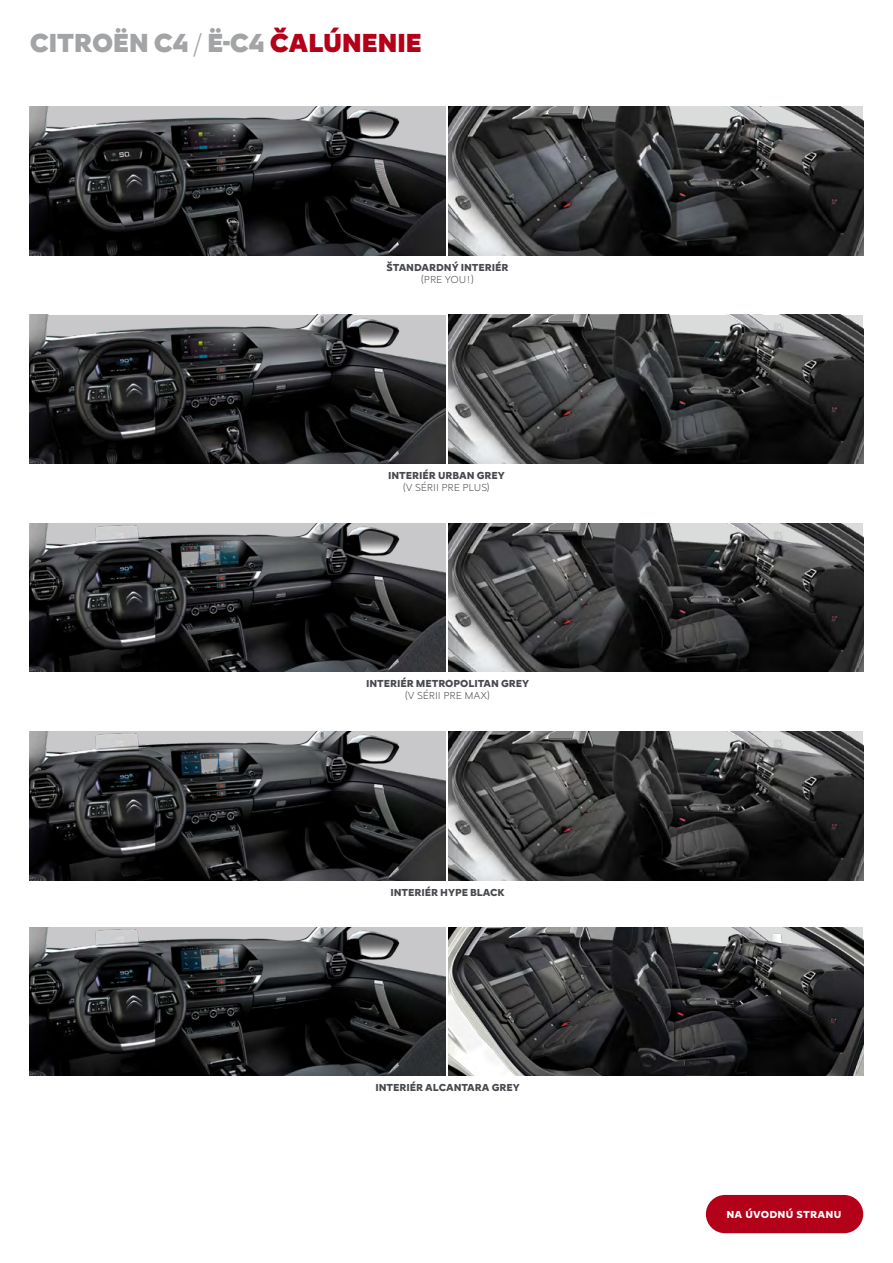
<style>
.page{position:relative;width:893px;height:1263px;background:#fff}
.page>*{position:absolute;margin:0;border:0;box-sizing:border-box;transform-origin:0 0}
.Norm_ln{font:900 27px "Citroen Type";letter-spacing:-.02em;color:#a3a4a6}
.t1{font:700 10.5px "Citroen Type";letter-spacing:-.005em;color:#47494d}
.t2{font:300 10.5px "Citroen Type";letter-spacing:-.01em;color:#47494d}
._01a_nohy_pas{font:700 10.5px "Citroen Type";letter-spacing:.02em;color:#fff}
.s1{font-weight:300}
.s2{color:#b3011a}
</style>
<div class="page">
<div style="left:706px;top:1195px;width:157px;height:38px;background:#b3011a;border-radius:19px"></div>
<img style="left:449px;top:106px;width:414px;height:149px">
<img style="left:449px;top:315px;width:414px;height:148px">
<img style="left:449px;top:523px;width:414px;height:149px">
<img style="left:449px;top:731px;width:414px;height:149px">
<img style="left:449px;top:927px;width:414px;height:149px">
<img style="left:30px;top:106px;width:415px;height:149px">
<img style="left:30px;top:523px;width:415px;height:149px">
<img style="left:30px;top:315px;width:415px;height:148px">
<img style="left:30px;top:731px;width:415px;height:149px">
<img style="left:30px;top:927px;width:415px;height:149px">
<p class="Norm_ln" style="left:30px;top:22px;width:394px">CITROËN C4 <span class="s1">/</span> Ë-C4 <span class="s2">ČALÚNENIE</span></p>
<p class="t1" style="left:387px;top:259px;width:124px">ŠTANDARDNÝ INTERIÉR</p>
<p class="t2" style="left:421px;top:271px;width:55px">(PRE YOU!)</p>
<p class="t1" style="left:388px;top:467px;width:118px">INTERIÉR URBAN GREY</p>
<p class="t2" style="left:403px;top:480px;width:89px">(V SÉRII PRE PLUS)</p>
<p class="t1" style="left:366px;top:676px;width:165px">INTERIÉR METROPOLITAN GREY</p>
<p class="t2" style="left:405px;top:688px;width:87px">(V SÉRII PRE MAX)</p>
<p class="t1" style="left:390px;top:884px;width:116px">INTERIÉR HYPE BLACK</p>
<p class="t1" style="left:375px;top:1080px;width:146px">INTERIÉR ALCANTARA GREY</p>
<p class="_01a_nohy_pas" style="left:726px;top:1206px;width:116px">NA ÚVODNÚ STRANU</p>
</div>
